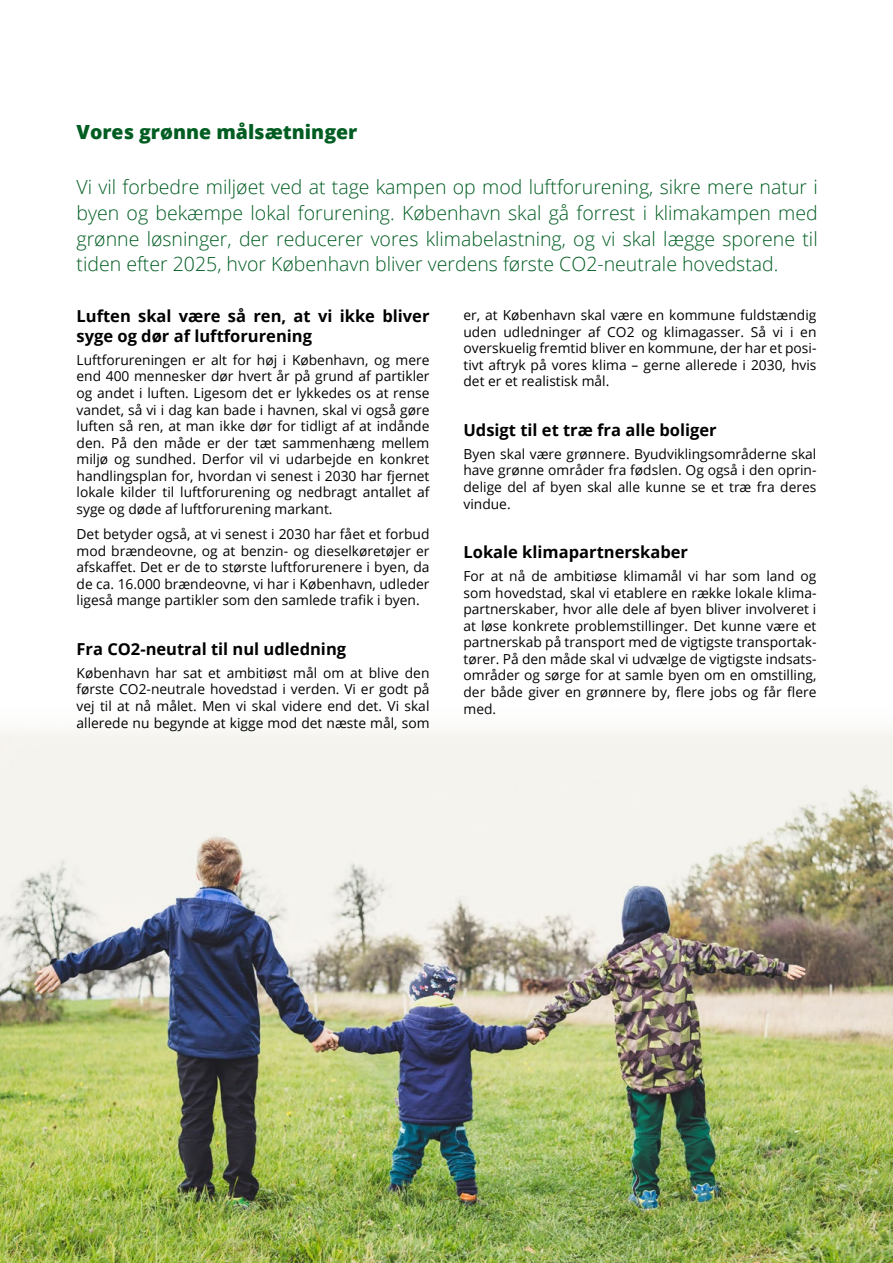
<style>
.page{position:relative;width:893px;height:1263px;background:#fff}
.page>*{position:absolute;margin:0;border:0;box-sizing:border-box;transform-origin:0 0}
.t1{font:300 19.5px/25.8px "Open Sans";color:#005d22;text-align:justify}
.t2{font:800 19.5px "Open Sans";color:#005d22}
.t3{font:700 16.5px/19.8px "Open Sans";color:#000}
.t4{font:13.8px/16.5px "Open Sans";color:#000;text-align:justify}
</style>
<div class="page">
<img style="left:0;top:731px;width:893px;height:532px">
<h1 class="t2" style="left:77px;top:117px;width:282px">Vores grønne målsætninger</h1>
<p class="t1" style="left:77px;top:173px;width:743px">Vi vil forbedre miljøet ved at tage kampen op mod luftforurening, sikre mere natur i byen og bekæmpe lokal forurening. København skal gå forrest i klimakampen med grønne løsninger, der reducerer vores klimabelastning, og vi skal lægge sporene til tiden efter 2025, hvor København bliver verdens første CO2-neutrale hovedstad.</p>
<p class="t3" style="left:77px;top:306px;width:354px">Luften skal være så ren, at vi ikke bliver syge og dør af luftforurening</p>
<p class="t4" style="left:77px;top:351px;width:354px">Luftforureningen er alt for høj i København, og mere end 400 mennesker dør hvert år på grund af partikler og andet i luften. Ligesom det er lykkedes os at rense vandet, så vi i dag kan bade i havnen, skal vi også gøre luften så ren, at man ikke dør for tidligt af at indånde den. På den måde er der tæt sammenhæng mellem miljø og sundhed. Derfor vil vi udarbejde en konkret handlingsplan for, hvordan vi senest i 2030 har fjernet lokale kilder til luftforurening og nedbragt antallet af syge og døde af luftforurening markant.</p>
<p class="t4" style="left:77px;top:525px;width:354px">Det betyder også, at vi senest i 2030 har fået et forbud mod brændeovne, og at benzin- og dieselkøretøjer er afskaffet. Det er de to største luftforurenere i byen, da de ca. 16.000 brændeovne, vi har i København, udleder ligeså mange partikler som den samlede trafik i byen.</p>
<p class="t3" style="left:77px;top:638px;width:271px">Fra CO2-neutral til nul udledning</p>
<p class="t4" style="left:77px;top:664px;width:354px">København har sat et ambitiøst mål om at blive den første CO2-neutrale hovedstad i verden. Vi er godt på vej til at nå målet. Men vi skal videre end det. Vi skal allerede nu begynde at kigge mod det næste mål, som</p>
<p class="t4" style="left:463px;top:306px;width:354px">er, at København skal være en kommune fuldstændig uden udledninger af CO2 og klimagasser. Så vi i en overskuelig fremtid bliver en kommune, der har et posi&shy;tivt aftryk på vores klima – gerne allerede i 2030, hvis det er et realistisk mål.</p>
<p class="t3" style="left:463px;top:420px;width:255px">Udsigt til et træ fra alle boliger</p>
<p class="t4" style="left:463px;top:445px;width:354px">Byen skal være grønnere. Byudviklingsområderne skal have grønne områder fra fødslen. Og også i den oprin&shy;delige del af byen skal alle kunne se et træ fra deres vindue.</p>
<p class="t3" style="left:463px;top:542px;width:226px">Lokale klimapartnerskaber</p>
<p class="t4" style="left:463px;top:567px;width:354px">For at nå de ambitiøse klimamål vi har som land og som hovedstad, skal vi etablere en række lokale klima&shy;partnerskaber, hvor alle dele af byen bliver involveret i at løse konkrete problemstillinger. Det kunne være et partnerskab på transport med de vigtigste transportak&shy;tører. På den måde skal vi udvælge de vigtigste indsats&shy;områder og sørge for at samle byen om en omstilling, der både giver en grønnere by, flere jobs og får flere med.</p>
</div>
